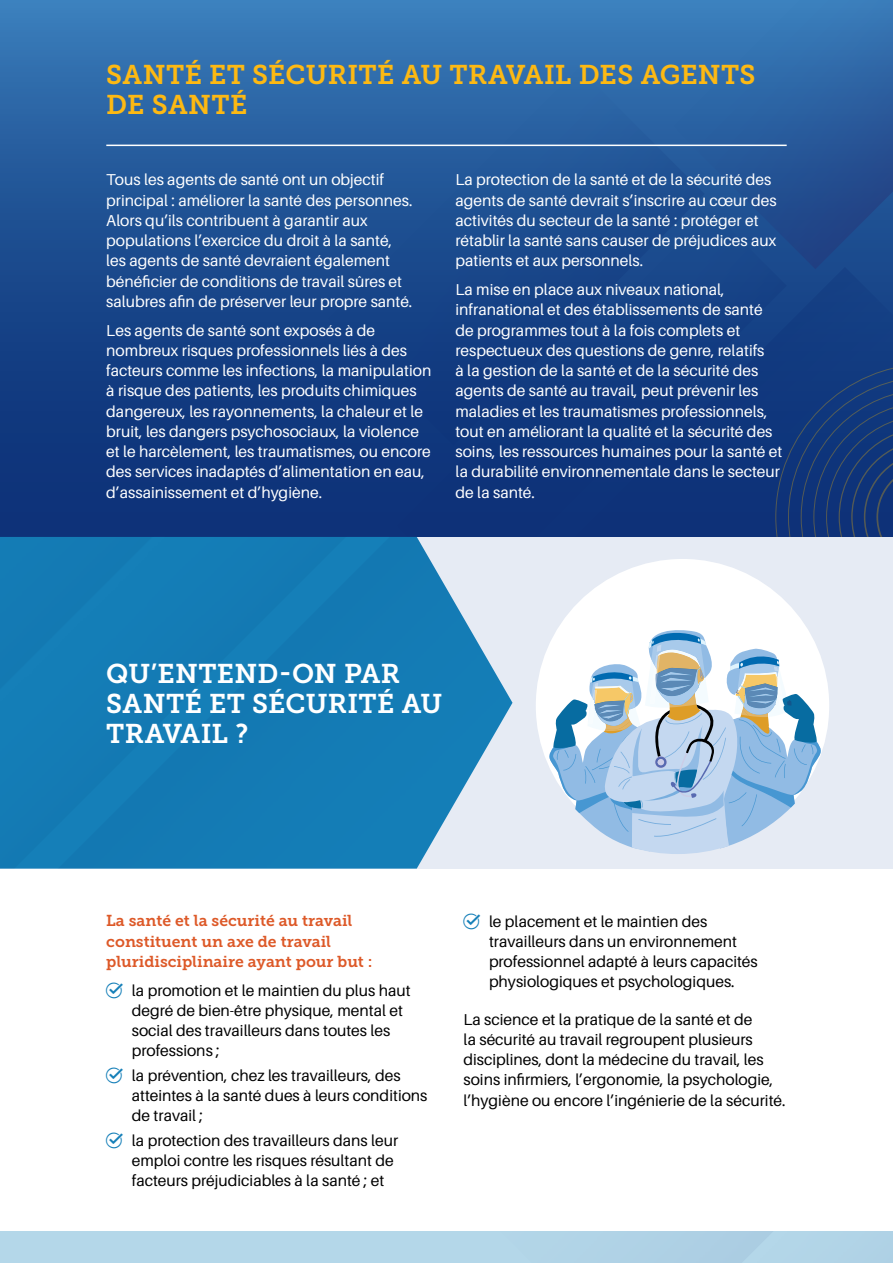
<style>
.page{position:relative;width:893px;height:1263px;background:#fff}
.page>*{position:absolute;margin:0;border:0;box-sizing:border-box;transform-origin:0 0}
.Head1-chapter{font:27px/30px "Museo Slab 700";letter-spacing:.005em;color:#fff}
.Head1-chapter-2{font:27px/30px "Museo Slab 700";letter-spacing:.01em;color:#fdb913}
.Body{font:15.75px/20.2px "Aileron";color:#fff}
.Body-2{font:15.75px/20.2px "Aileron";color:#000}
.Body_Highlight{font:15.75px/20.2px "Museo Slab 700";color:#dd5928}
</style>
<div class="page">
<div style="left:0;top:1231px;width:893px;height:32px;background:#b4d7e9"></div>
<div style="left:0;top:0;width:893px;height:537px;background:linear-gradient(to bottom,#3676b4,#06276f)"></div>
<svg style="left:705px;top:0;width:188px;height:267px;background:#2b61a1"></svg>
<svg style="left:787px;top:267px;width:106px;height:97px;background:#144084"></svg>
<svg style="left:297px;top:111px;width:490px;height:426px;background:#123a80"></svg>
<svg style="left:161px;top:0;width:544px;height:445px;background:#205395"></svg>
<svg style="left:776px;top:364px;width:117px;height:173px;background:#133778"></svg>
<div style="left:0;top:537px;width:893px;height:331px;background:#e6ebf4"></div>
<div style="left:34px;top:537px;width:349px;height:331px;background:#157fb8"></div>
<div style="left:349px;top:543px;width:89px;height:325px;background:#147cb5"></div>
<div style="left:319px;top:577px;width:31px;height:291px;background:#147bb5"></div>
<img style="left:438px;top:574px;width:31px;height:258px">
<div style="left:289px;top:607px;width:31px;height:261px;background:#147bb5"></div>
<img style="left:469px;top:627px;width:30px;height:151px">
<div style="left:259px;top:636px;width:31px;height:232px;background:#147bb4"></div>
<img style="left:499px;top:679px;width:13px;height:47px">
<div style="left:229px;top:666px;width:31px;height:202px;background:#147ab4"></div>
<div style="left:200px;top:697px;width:30px;height:171px;background:#147ab4"></div>
<div style="left:169px;top:736px;width:31px;height:132px;background:#1479b3"></div>
<div style="left:139px;top:756px;width:31px;height:112px;background:#1379b3"></div>
<div style="left:109px;top:786px;width:31px;height:82px;background:#1379b2"></div>
<div style="left:79px;top:816px;width:31px;height:52px;background:#1378b2"></div>
<img style="left:49px;top:846px;width:31px;height:22px">
<img style="left:383px;top:537px;width:55px;height:7px">
<div style="left:0;top:677px;width:34px;height:191px;background:#147cb6"></div>
<div style="left:32px;top:638px;width:30px;height:212px;background:#147cb6"></div>
<div style="left:61px;top:610px;width:30px;height:212px;background:#147cb6"></div>
<div style="left:90px;top:581px;width:29px;height:212px;background:#147cb6"></div>
<div style="left:118px;top:552px;width:30px;height:213px;background:#147cb6"></div>
<div style="left:147px;top:537px;width:59px;height:199px;background:#147cb6"></div>
<div style="left:204px;top:537px;width:30px;height:141px;background:#147cb5"></div>
<img style="left:24px;top:667px;width:10px;height:10px">
<div style="left:233px;top:537px;width:30px;height:113px;background:#147bb5"></div>
<div style="left:262px;top:537px;width:30px;height:84px;background:#147ab4"></div>
<div style="left:291px;top:537px;width:29px;height:55px;background:#147ab4"></div>
<img style="left:319px;top:537px;width:29px;height:27px">
<div style="left:0;top:537px;width:24px;height:154px;background:#147bb4"></div>
<div style="left:22px;top:537px;width:30px;height:130px;background:#147ab4"></div>
<div style="left:51px;top:537px;width:29px;height:101px;background:#147ab4"></div>
<div style="left:79px;top:537px;width:30px;height:73px;background:#147ab3"></div>
<img style="left:108px;top:537px;width:30px;height:44px">
<img style="left:137px;top:537px;width:29px;height:15px">
<div style="left:536px;top:559px;width:293px;height:293px;background:#fff;border-radius:50%"></div>
<hr style="left:106px;top:145px;width:681px;height:1px;background:#fff">
<svg style="left:549px;top:630px;width:273px;height:224px"></svg>
<h1 class="Head1-chapter-2" style="left:106px;top:60px;width:651px">SANTÉ ET SÉCURITÉ AU TRAVAIL DES AGENTS<br>DE SANTÉ</h1>
<p class="Body" style="left:106px;top:170px;width:308px">Tous les agents de santé ont un objectif principal : améliorer la santé des personnes.<br>Alors qu’ils contribuent à garantir aux populations l’exercice du droit à la santé, les agents de santé devraient également bénéficier de conditions de travail sûres et salubres afin de préserver leur propre santé.</p>
<p class="Body" style="left:106px;top:320px;width:327px">Les agents de santé sont exposés à de nombreux risques professionnels liés à des facteurs comme les infections, la manipulation à risque des patients, les produits chimiques dangereux, les rayonnements, la chaleur et le bruit, les dangers psychosociaux, la violence et le harcèlement, les traumatismes, ou encore des services inadaptés d’alimentation en eau, d’assainissement et d’hygiène.</p>
<p class="Body" style="left:455px;top:170px;width:323px">La protection de la santé et de la sécurité des agents de santé devrait s’inscrire au cœur des activités du secteur de la santé : protéger et rétablir la santé sans causer de préjudices aux patients et aux personnels.</p>
<p class="Body" style="left:455px;top:280px;width:328px">La mise en place aux niveaux national, infranational et des établissements de santé de programmes tout à la fois complets et respectueux des questions de genre, relatifs<br>à la gestion de la santé et de la sécurité des agents de santé au travail, peut prévenir les maladies et les traumatismes professionnels, tout en améliorant la qualité et la sécurité des soins, les ressources humaines pour la santé et la durabilité environnementale dans le secteur de la santé.</p>
<h1 class="Head1-chapter" style="left:106px;top:659px;width:338px">QU’ENTEND-ON PAR<br>SANTÉ ET SÉCURITÉ AU<br>TRAVAIL ?</h1>
<p class="Body_Highlight" style="left:106px;top:911px;width:268px">La santé et la sécurité au travail constituent un axe de travail pluridisciplinaire ayant pour but :</p>
<p class="Body-2" style="left:132px;top:980px;width:280px">la promotion et le maintien du plus haut degré de bien-être physique, mental et social des travailleurs dans toutes les professions ;</p>
<p class="Body-2" style="left:132px;top:1065px;width:297px">la prévention, chez les travailleurs, des atteintes à la santé dues à leurs conditions de travail ;</p>
<p class="Body-2" style="left:132px;top:1130px;width:268px">la protection des travailleurs dans leur emploi contre les risques résultant de facteurs préjudiciables à la santé ; et</p>
<p class="Body-2" style="left:489px;top:911px;width:270px">le placement et le maintien des travailleurs dans un environnement professionnel adapté à leurs capacités physiologiques et psychologiques.</p>
<p class="Body-2" style="left:463px;top:1009px;width:324px">La science et la pratique de la santé et de<br>la sécurité au travail regroupent plusieurs disciplines, dont la médecine du travail, les soins infirmiers, l’ergonomie, la psychologie, l’hygiène ou encore l’ingénierie de la sécurité.</p>
</div>
